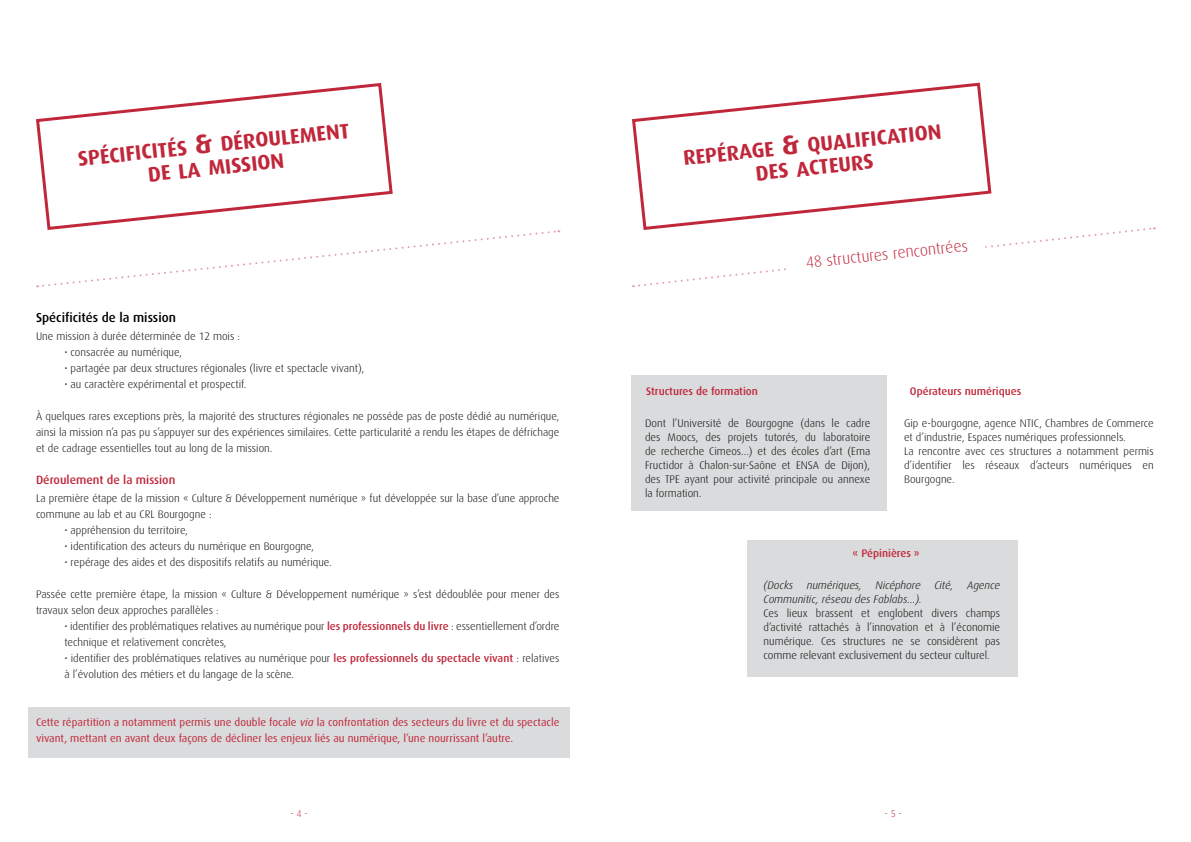
<style>
.page{position:relative;width:1191px;height:842px;background:#fff}
.page>*{position:absolute;margin:0;border:0;box-sizing:border-box;transform-origin:0 0}
.t1{font:700 21px/23px "Dax";color:#c0273b;text-align:center}
.t2{font:300 16px "Dax";color:#c0273b}
.t3{font:500 13px "Dax";color:#000}
.t4{font:500 12px "Dax";color:#c0273b}
.t5{font:300 11px/14px "Dax";color:#000}
.t6{font:11px/16px "Dax";color:#c0273b}
.t7{font:italic 300 11px/14px "Dax";color:#000}
.t8{font:500 11px "Dax";color:#c0273b}
.t9{font:300 10px "Dax";color:#c0273b}
.s1{font-size:27px}
.s2{font-weight:500;color:#c0273b}
.s3{font-style:italic}
</style>
<div class="page">
<div style="left:28px;top:707px;width:542px;height:51px;background:#dadbdc"></div>
<svg style="left:36px;top:83px;width:357px;height:146px"></svg>
<svg style="left:37px;top:229px;width:522px;height:59px"></svg>
<svg style="left:632px;top:82px;width:360px;height:144px"></svg>
<svg style="left:633px;top:226px;width:521px;height:62px"></svg>
<div style="left:631px;top:376px;width:255px;height:135px;background:#dadbdc"></div>
<div style="left:747px;top:540px;width:271px;height:136px;background:#dadbdc"></div>
<h1 class="t1" style="left:77px;top:148px;width:274px;rotate:-6deg">spécificités <span class="s1">&amp;</span> déroulement de la mission</h1>
<p class="t3" style="left:36px;top:310px;width:141px">Spécificités de la mission</p>
<p class="t5" style="left:36px;top:330px;width:205px">Une mission à durée déterminée de 12 mois :</p>
<p class="t5" style="left:64px;top:346px;width:119px">• consacrée au numérique,</p>
<p class="t5" style="left:64px;top:362px;width:301px">• partagée par deux structures régionales (livre et spectacle vivant),</p>
<p class="t5" style="left:64px;top:378px;width:183px">• au caractère expérimental et prospectif.</p>
<p class="t5" style="left:36px;top:409px;width:525px;line-height:16px;text-align:justify">À quelques rares exceptions près, la majorité des structures régionales ne posséde pas de poste dédié au numérique, ainsi la mission n’a pas pu s’appuyer sur des expériences similaires. Cette particularité a rendu les étapes de défrichage et de cadrage essentielles tout au long de la mission.</p>
<p class="t4" style="left:36px;top:473px;width:141px">Déroulement de la mission</p>
<p class="t5" style="left:36px;top:491px;width:525px;line-height:16px">La première étape de la mission « Culture &amp; Développement numérique » fut développée sur la base d’une approche commune au lab et au CRL Bourgogne :</p>
<p class="t5" style="left:64px;top:524px;width:125px">• appréhension du territoire,</p>
<p class="t5" style="left:64px;top:540px;width:251px">• identification des acteurs du numérique en Bourgogne,</p>
<p class="t5" style="left:64px;top:556px;width:269px">• repérage des aides et des dispositifs relatifs au numérique.</p>
<p class="t5" style="left:36px;top:587px;width:525px;line-height:16px">Passée cette première étape, la mission « Culture &amp; Développement numérique » s’est dédoublée pour mener des travaux selon deux approches parallèles :</p>
<p class="t5" style="left:64px;top:619px;width:496px;line-height:16px">• identifier des problématiques relatives au numérique pour <span class="s2">les professionnels du livre</span> : essentiellement d’ordre technique et relativement concrètes,</p>
<p class="t5" style="left:64px;top:651px;width:496px;line-height:16px">• identifier des problématiques relatives au numérique pour <span class="s2">les professionnels du spectacle vivant</span> : relatives à l’évolution des métiers et du langage de la scène.</p>
<p class="t6" style="left:36px;top:715px;width:525px">Cette répartition a notamment permis une double focale <span class="s3">via</span> la confrontation des secteurs du livre et du spectacle vivant, mettant en avant deux façons de décliner les enjeux liés au numérique, l’une nourrissant l’autre.</p>
<h1 class="t1" style="left:682px;top:147px;width:261px;rotate:-6deg">repérage <span class="s1">&amp;</span> qualification des acteurs</h1>
<h2 class="t2" style="left:805px;top:254px;width:164px;rotate:-6deg">48 structures rencontrées</h2>
<p class="t8" style="left:646px;top:385px;width:113px">Structures de formation</p>
<p class="t8" style="left:910px;top:385px;width:113px">Opérateurs numériques</p>
<p class="t5" style="left:645px;top:416px;width:227px;text-align:justify">Dont l’Université de Bourgogne (dans le cadre des Moocs, des projets tutorés, du laboratoire de recherche Cimeos...) et des écoles d’art (Ema Fructidor à Chalon-sur-Saône et ENSA de Dijon), des TPE ayant pour activité principale ou annexe la formation.</p>
<p class="t5" style="left:904px;top:416px;width:251px">Gip e-bourgogne, agence NTIC, Chambres de Commerce et d’industrie, Espaces numériques professionnels.<br>La rencontre avec ces structures a notamment permis d’identifier les réseaux d’acteurs numériques en Bourgogne.</p>
<p class="t8" style="left:852px;top:547px;width:69px">« Pépinières »</p>
<p class="t7" style="left:763px;top:578px;width:238px">(Docks numériques, Nicéphore Cité, Agence<br>Communitic, réseau des Fablabs...).</p>
<p class="t5" style="left:763px;top:606px;width:238px;text-align:justify">Ces lieux brassent et englobent divers champs d’activité rattachés à l’innovation et à l’économie numérique. Ces structures ne se considèrent pas comme relevant exclusivement du secteur culturel.</p>
<p class="t9" style="left:290px;top:808px;width:19px">- 4 -</p>
<p class="t9" style="left:884px;top:808px;width:19px">- 5 -</p>
</div>
